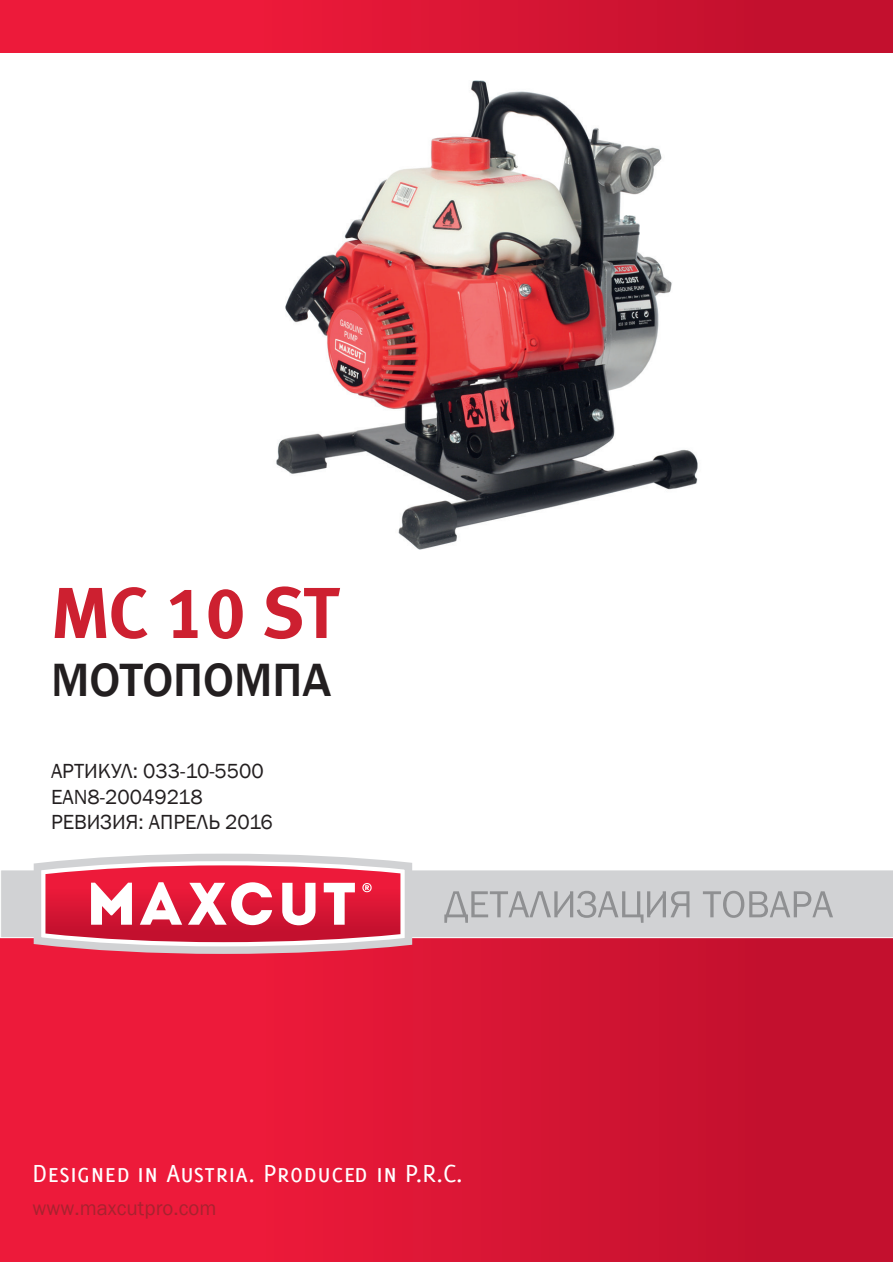
<style>
.page{position:relative;width:893px;height:1263px;background:#fff}
.page>*{position:absolute;margin:0;border:0;box-sizing:border-box;transform-origin:0 0}
.t1{font:72px "Meta Bold Cyr LF";color:#cd2030}
.t2{font:500 48px "Franklin Gothic";color:#231f20}
.t3{font:27px "Delicious Small Caps";color:#fff}
.t4{font:21px/25.2px "Franklin Gothic";color:#231f20}
.t5{font:21px "Franklin Gothic";color:#a7232f}
</style>
<div class="page">
<img style="left:276px;top:80px;width:422px;height:470px">
<div style="left:0;top:905px;width:893px;height:357px;background:linear-gradient(to right,#f61c3d,#bf102d)"></div>
<div style="left:0;top:870px;width:893px;height:68px;background:#d1d2d4"></div>
<svg style="left:30px;top:853px;width:386px;height:105px"></svg>
<div style="left:0;top:0;width:892px;height:53px;background:linear-gradient(to right,#f61c3d,#bf102d)"></div>
<svg style="left:444px;top:891px;width:245px;height:32px;background:#bebfc1"></svg>
<svg style="left:703px;top:891px;width:130px;height:27px;background:#bcbdbf"></svg>
<h1 class="t1" style="left:51px;top:570px;width:289px">MC 10 ST</h1>
<h2 class="t2" style="left:51px;top:650px;width:282px">МОТОПОМПА</h2>
<p class="t4" style="left:51px;top:759px;width:223px">АРТИКУЛ: 033-10-5500<br>EAN8-20049218<br>РЕВИЗИЯ: АПРЕЛЬ 2016</p>
<p class="t3" style="left:33px;top:1157px;width:432px">Designed in Austria. Produced in P.R.C.</p>
<p class="t5" style="left:33px;top:1195px;width:185px">www.maxcutpro.com</p>
</div>
